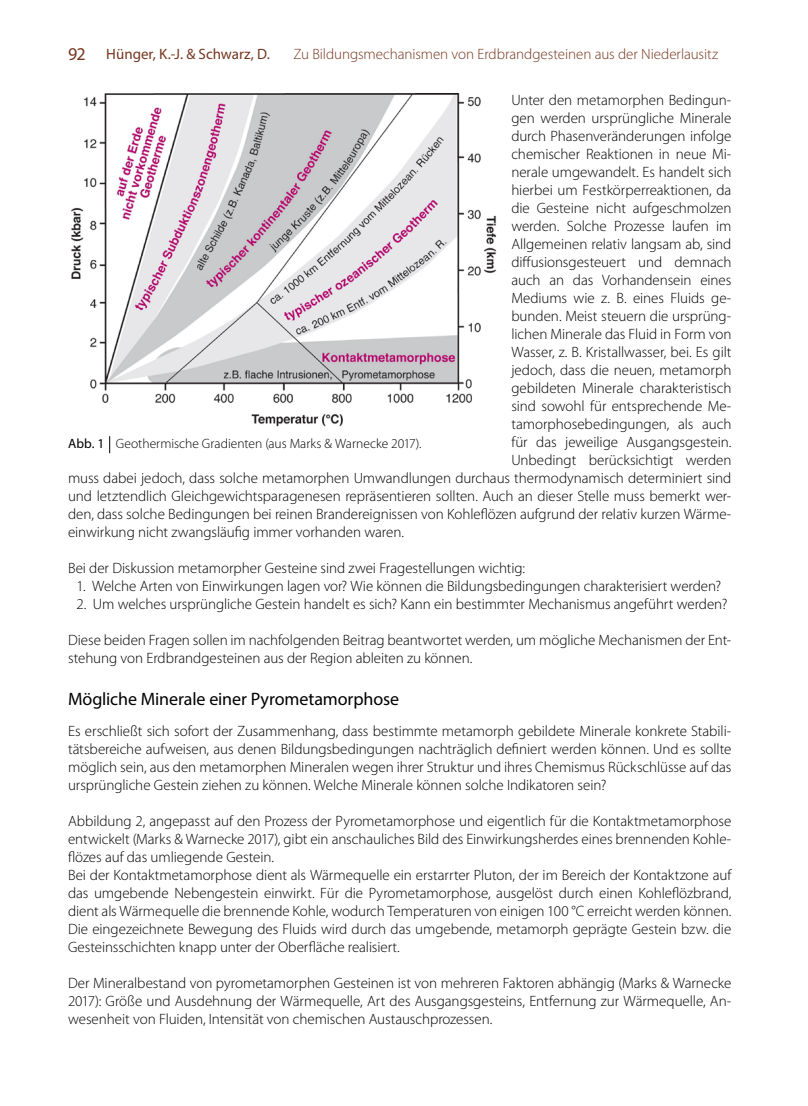
<style>
.page{position:relative;width:808px;height:1106px;background:#fff}
.page>*{position:absolute;margin:0;border:0;box-sizing:border-box;transform-origin:0 0}
.t1{font:18px "Myriad Pro";letter-spacing:-.005em;color:#000}
.t2{font:300 15px/18px "Myriad Pro";letter-spacing:-.005em;color:#000}
.t3{font:300 15px "Myriad Pro";letter-spacing:-.005em;color:#75361e}
.t4{font:15px "Myriad Pro";color:#75361e}
.t5{font:300 13.5px "Myriad Pro";color:#000}
.s1{font-size:18px}
.s2{font-weight:400}
</style>
<div class="page">
<img style="left:71px;top:94px;width:426px;height:333px">
<svg style="left:109px;top:436px;width:1px;height:17px"></svg>
<p class="t4" style="left:68px;top:45px;width:203px"><span class="s1">92</span> Hünger, K.-J. &amp; Schwarz, D.</p>
<p class="t3" style="left:293px;top:46px;width:426px">Zu Bildungsmechanismen von Erdbrandgesteinen aus der Niederlausitz</p>
<p class="t2" style="left:511px;top:91px;width:222px">Unter den metamorphen Bedingun-</p>
<p class="t2" style="left:511px;top:109px;width:222px">gen werden ursprüngliche Minerale</p>
<p class="t2" style="left:511px;top:127px;width:222px">durch Phasenveränderungen infolge</p>
<p class="t2" style="left:511px;top:145px;width:222px">chemischer Reaktionen in neue Mi-</p>
<p class="t2" style="left:511px;top:163px;width:222px">nerale umgewandelt. Es handelt sich</p>
<p class="t2" style="left:511px;top:181px;width:222px">hierbei um Festkörperreaktionen, da</p>
<p class="t2" style="left:511px;top:199px;width:222px">die Gesteine nicht aufgeschmolzen</p>
<p class="t2" style="left:511px;top:217px;width:222px">werden. Solche Prozesse laufen im</p>
<p class="t2" style="left:511px;top:235px;width:222px">Allgemeinen relativ langsam ab, sind</p>
<p class="t2" style="left:511px;top:253px;width:222px">diffusionsgesteuert und demnach</p>
<p class="t2" style="left:511px;top:271px;width:222px">auch an das Vorhandensein eines</p>
<p class="t2" style="left:511px;top:289px;width:222px">Mediums wie z. B. eines Fluids ge-</p>
<p class="t2" style="left:511px;top:307px;width:222px">bunden. Meist steuern die ursprüng-</p>
<p class="t2" style="left:511px;top:325px;width:222px">lichen Minerale das Fluid in Form von</p>
<p class="t2" style="left:511px;top:343px;width:222px">Wasser, z. B. Kristallwasser, bei. Es gilt</p>
<p class="t2" style="left:511px;top:361px;width:222px">jedoch, dass die neuen, metamorph</p>
<p class="t2" style="left:511px;top:379px;width:222px">gebildeten Minerale charakteristisch</p>
<p class="t2" style="left:511px;top:397px;width:222px">sind sowohl für entsprechende Me-</p>
<p class="t2" style="left:511px;top:415px;width:222px">tamorphosebedingungen, als auch</p>
<p class="t2" style="left:511px;top:433px;width:222px">für das jeweilige Ausgangsgestein.</p>
<p class="t2" style="left:511px;top:451px;width:222px">Unbedingt berücksichtigt werden</p>
<p class="t2" style="left:68px;top:469px;width:665px">muss dabei jedoch, dass solche metamorphen Umwandlungen durchaus thermodynamisch determiniert sind</p>
<p class="t2" style="left:68px;top:487px;width:665px">und letztendlich Gleichgewichtsparagenesen repräsentieren sollten. Auch an dieser Stelle muss bemerkt wer-</p>
<p class="t2" style="left:68px;top:505px;width:665px">den, dass solche Bedingungen bei reinen Brandereignissen von Kohleflözen aufgrund der relativ kurzen Wärme-</p>
<p class="t2" style="left:68px;top:523px;width:337px">einwirkung nicht zwangsläufig immer vorhanden waren.</p>
<p class="t2" style="left:68px;top:559px;width:459px">Bei der Diskussion metamorpher Gesteine sind zwei Fragestellungen wichtig:</p>
<p class="t2" style="left:77px;top:577px;width:646px">1. Welche Arten von Einwirkungen lagen vor? Wie können die Bildungsbedingungen charakterisiert werden?</p>
<p class="t2" style="left:77px;top:595px;width:652px">2. Um welches ursprüngliche Gestein handelt es sich? Kann ein bestimmter Mechanismus angeführt werden?</p>
<p class="t2" style="left:68px;top:631px;width:665px">Diese beiden Fragen sollen im nachfolgenden Beitrag beantwortet werden, um mögliche Mechanismen der Ent&shy;stehung von Erdbrandgesteinen aus der Region ableiten zu können.</p>
<p class="t1" style="left:68px;top:688px;width:333px">Mögliche Minerale einer Pyrometamorphose</p>
<p class="t2" style="left:68px;top:722px;width:665px;text-align:justify">Es erschließt sich sofort der Zusammenhang, dass bestimmte metamorph gebildete Minerale konkrete Stabili&shy;tätsbereiche aufweisen, aus denen Bildungsbedingungen nachträglich definiert werden können. Und es sollte möglich sein, aus den metamorphen Mineralen wegen ihrer Struktur und ihres Chemismus Rückschlüsse auf das ursprüngliche Gestein ziehen zu können. Welche Minerale können solche Indikatoren sein?</p>
<p class="t2" style="left:68px;top:812px;width:665px">Abbildung 2, angepasst auf den Prozess der Pyrometamorphose und eigentlich für die Kontaktmetamorphose entwickelt (Marks &amp; Warnecke 2017), gibt ein anschauliches Bild des Einwirkungsherdes eines brennenden Kohle&shy;flözes auf das umliegende Gestein.<br>Bei der Kontaktmetamorphose dient als Wärmequelle ein erstarrter Pluton, der im Bereich der Kontaktzone auf das umgebende Nebengestein einwirkt. Für die Pyrometamorphose, ausgelöst durch einen Kohleflözbrand, dient als Wärmequelle die brennende Kohle, wodurch Temperaturen von einigen 100 °C erreicht werden können.<br>Die eingezeichnete Bewegung des Fluids wird durch das umgebende, metamorph geprägte Gestein bzw. die Gesteinsschichten knapp unter der Oberfläche realisiert.</p>
<p class="t2" style="left:68px;top:974px;width:665px;text-align:justify">Der Mineralbestand von pyrometamorphen Gesteinen ist von mehreren Faktoren abhängig (Marks &amp; Warnecke 2017): Größe und Ausdehnung der Wärmequelle, Art des Ausgangsgesteins, Entfernung zur Wärmequelle, An&shy;wesenheit von Fluiden, Intensität von chemischen Austauschprozessen.</p>
<p class="t5" style="left:68px;top:436px;width:355px"><span class="s2">Abb. 1</span> Geothermische Gradienten (aus Marks &amp; Warnecke 2017).</p>
</div>
